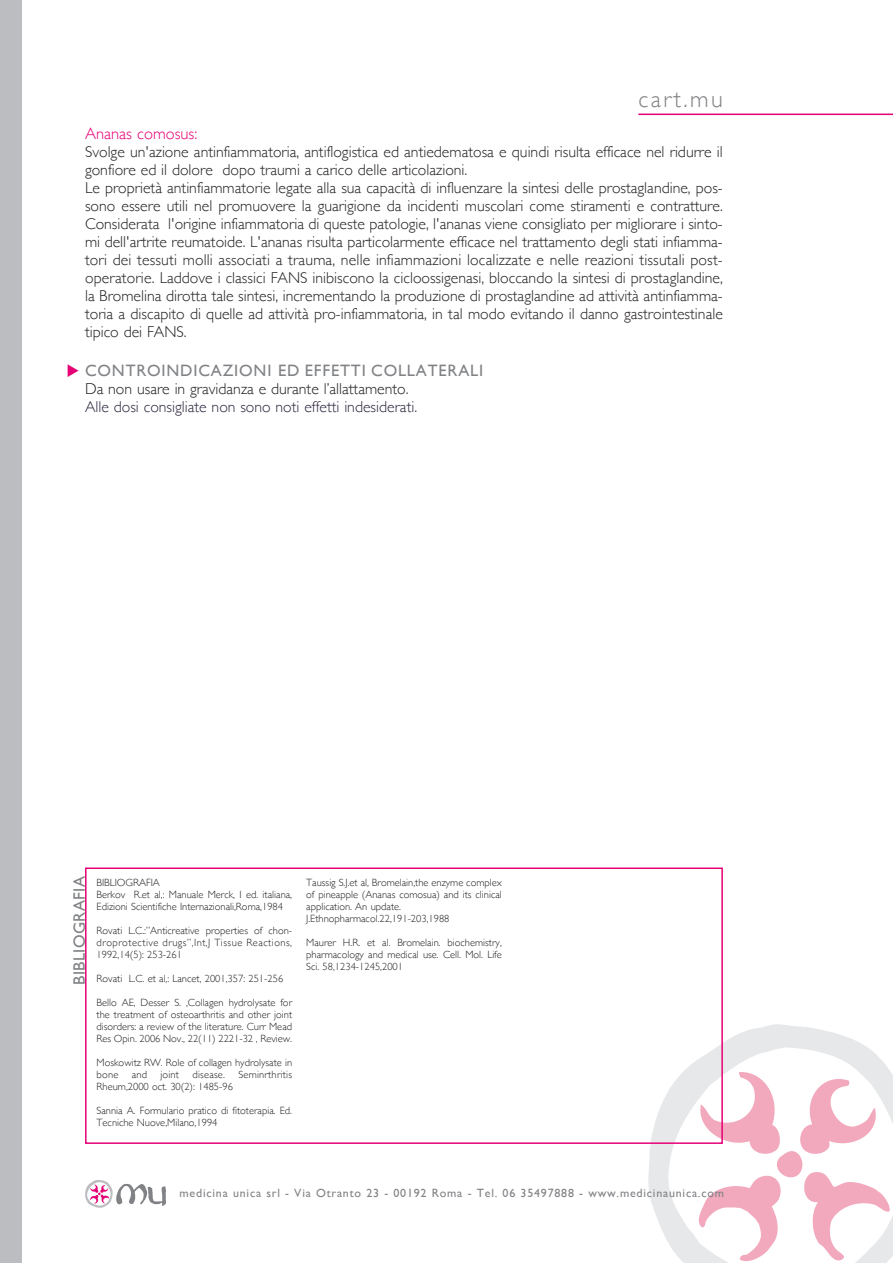
<style>
.page{position:relative;width:893px;height:1263px;background:#fff}
.page>*{position:absolute;margin:0;border:0;box-sizing:border-box;transform-origin:0 0}
.t1{font:300 24px "Gill Sans";letter-spacing:.1em;color:#808285}
.t2{font:16.5px "Gill Sans";letter-spacing:.05em;color:#808285}
.t3{font:300 16.5px "Gill Sans";color:#e60275}
.t4{font:16.5px "Gill Sans";letter-spacing:.025em;color:#808285}
.t5{font:300 15.75px/18px "Gill Sans";color:#231f20}
.t6{font:300 15.75px "Gill Sans";color:#2e263e}
.t7{font:15px "Monotype Sorts";color:#e60275}
.t8{font:12px "Gill Sans";letter-spacing:.065em;color:#808285}
.t9{font:300 10.5px/12px "Gill Sans";color:#231f20}
.t10{font:300 10.5px "Gill Sans";letter-spacing:.02em;color:#231f20}
</style>
<div class="page">
<svg style="left:648px;top:1024px;width:245px;height:239px"></svg>
<div style="left:85px;top:867px;width:638px;height:277px;border:2px solid #e60275"></div>
<div style="left:0;top:0;width:21px;height:1263px;background:#bcbdc0"></div>
<svg style="left:85px;top:1180px;width:81px;height:28px"></svg>
<hr style="left:638px;top:114px;width:255px;height:1px;background:#e60275">
<h1 class="t1" style="left:638px;top:86px;width:86px">cart.mu</h1>
<p class="t3" style="left:85px;top:124px;width:114px">Ananas comosus:</p>
<p class="t5" style="left:85px;top:143px;width:639px">Svolge un'azione antinfiammatoria, antiflogistica ed antiedematosa e quindi risulta efficace nel ridurre il gonfiore ed il dolore dopo traumi a carico delle articolazioni.<br>Le proprietà antinfiammatorie legate alla sua capacità di influenzare la sintesi delle prostaglandine, pos&shy;sono essere utili nel promuovere la guarigione da incidenti muscolari come stiramenti e contratture.<br>Considerata l'origine infiammatoria di queste patologie, l'ananas viene consigliato per migliorare i sinto&shy;mi dell'artrite reumatoide. L'ananas risulta particolarmente efficace nel trattamento degli stati infiamma&shy;tori dei tessuti molli associati a trauma, nelle infiammazioni localizzate e nelle reazioni tissutali post&shy;operatorie. Laddove i classici fANS inibiscono la cicloossigenasi, bloccando la sintesi di prostaglandine, la Bromelina dirotta tale sintesi, incrementando la produzione di prostaglandine ad attività antinfiamma&shy;toria a discapito di quelle ad attività pro-infiammatoria, in tal modo evitando il danno gastrointestinale tipico dei fANS.</p>
<p class="t2" style="left:85px;top:361px;width:400px">CONTROINDICAZIONI ED EFFETTI COLLATERALI</p>
<p class="t5" style="left:85px;top:380px;width:325px">da non usare in gravidanza e durante l’allattamento.</p>
<p class="t6" style="left:85px;top:398px;width:334px">Alle dosi consigliate non sono noti effetti indesiderati.</p>
<p class="t7" style="left:80px;top:364px;width:15px;rotate:90deg">s</p>
<p class="t4" style="left:70px;top:985px;width:111px;rotate:-90deg">BIBLIOgRAFIA</p>
<p class="t9" style="left:97px;top:877px;width:197px">BIBLIOGRAfIA<br>Berkov R.et al,: Manuale Merck, I ed. italiana,<br>Edizioni Scientifiche Internazionali,Roma,1984</p>
<p class="t9" style="left:97px;top:925px;width:197px;text-align:justify">Rovati L.C.:”Anticreative properties of chon&shy;droprotective drugs”,Int,J Tissue Reactions, 1992,14(5): 253-261</p>
<p class="t9" style="left:97px;top:973px;width:188px">Rovati L.C. et al,: Lancet, 2001,357: 251-256</p>
<p class="t9" style="left:97px;top:997px;width:197px;text-align:justify">Bello AE, desser S. ,Collagen hydrolysate for the treatment of osteoarthritis and other joint disorders: a review of the literature. Curr Mead Res Opin. 2006 Nov., 22(11) 2221-32 , Review.</p>
<p class="t9" style="left:97px;top:1057px;width:197px">Moskowitz RW. Role of collagen hydrolysate in bone</p>
<p class="t9" style="left:132px;top:1069px;width:17px">and</p>
<p class="t9" style="left:160px;top:1069px;width:20px">joint</p>
<p class="t9" style="left:192px;top:1069px;width:34px">disease.</p>
<p class="t10" style="left:238px;top:1069px;width:55px">Seminrthritis</p>
<p class="t9" style="left:97px;top:1081px;width:138px">Rheum,2000 oct. 30(2): 1485-96</p>
<p class="t9" style="left:97px;top:1105px;width:197px">Sannia A. formulario pratico di fitoterapia. Ed.<br>Tecniche Nuove,Milano,1994</p>
<p class="t9" style="left:306px;top:877px;width:197px">Taussig S.J.et al, Bromelain,the enzyme complex of pineapple (Ananas comosua) and its clinical application. An update.<br>J.Ethnopharmacol.22,191-203,1988</p>
<p class="t9" style="left:306px;top:937px;width:197px;text-align:justify">Maurer H.R. et al. Bromelain. biochemistry, pharmacology and medical use. Cell. Mol. Life Sci. 58,1234-1245,2001</p>
<p class="t8" style="left:180px;top:1186px;width:546px">medicina unica srl - Via Otranto 23 - 00192 Roma - Tel. 06 35497888 - www.medicinaunica.com</p>
</div>
